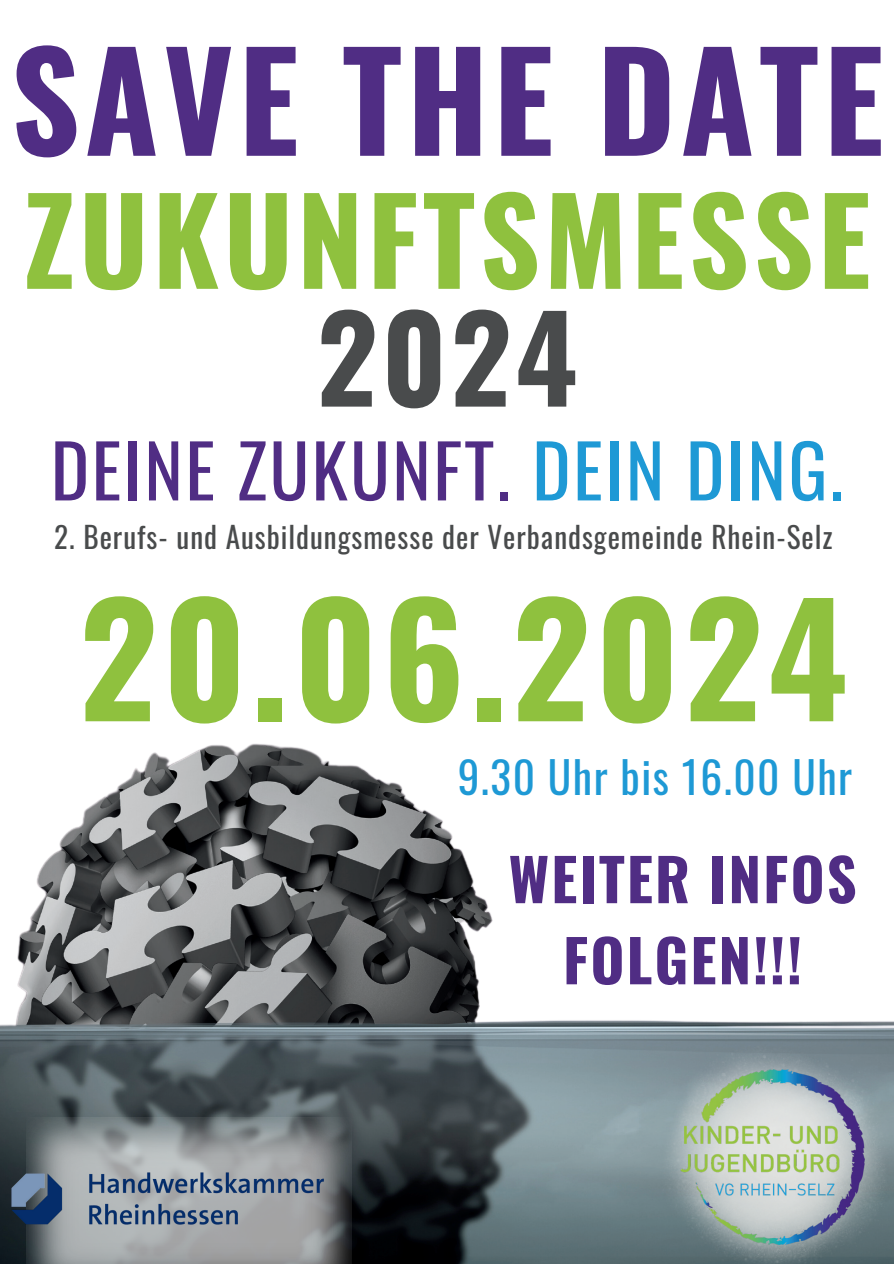
<style>
.page{position:relative;width:894px;height:1264px;background:#fff}
.page>*{position:absolute;margin:0;border:0;box-sizing:border-box;transform-origin:0 0}
.t1{font:700 152.1px "Oswald";letter-spacing:.035em;color:#8fc13e}
.t2{font:700 134.4px "Oswald";letter-spacing:.035em;color:#502d84}
.t3{font:700 118.05px "Oswald";letter-spacing:.035em;color:#8fc13e}
.t4{font:700 118.05px "Oswald";color:#494b4c}
.t5{font:72.9px "Oswald";letter-spacing:.035em;color:#502d84}
.t6{font:700 58.35px/81px "Oswald";letter-spacing:.035em;color:#502d84;text-align:center}
.t7{font:43.35px "Oswald";letter-spacing:.035em;color:#1e99d5}
.t8{font:29.1px "Oswald";letter-spacing:.035em;color:#494b4c}
.s1{color:#1e99d5}
</style>
<div class="page">
<img style="left:0;top:743px;width:893px;height:520px">
<img style="left:633px;top:1025px;width:260px;height:238px">
<img style="left:672px;top:1059px;width:201px;height:194px">
<img style="left:27px;top:1117px;width:324px;height:6px">
<img style="left:0;top:1123px;width:374px;height:140px">
<h2 class="t2" style="left:11px;top:31px;width:874px">SAVE THE DATE</h2>
<h3 class="t3" style="left:24px;top:179px;width:848px">ZUKUNFTSMESSE</h3>
<h3 class="t4" style="left:317px;top:297px;width:262px">2024</h3>
<h3 class="t5" style="left:51px;top:406px;width:794px">DEINE ZUKUNFT. <span class="s1">DEIN DING.</span></h3>
<p class="t8" style="left:54px;top:511px;width:779px">2. Berufs- und Ausbildungsmesse der Verbandsgemeinde Rhein-Selz</p>
<h1 class="t1" style="left:79px;top:579px;width:769px">20.06.2024</h1>
<h3 class="t7" style="left:457px;top:739px;width:396px">9.30 Uhr bis 16.00 Uhr</h3>
<h3 class="t6" style="left:508px;top:842px;width:349px">WEITER INFOS<br>FOLGEN!!!</h3>
</div>
